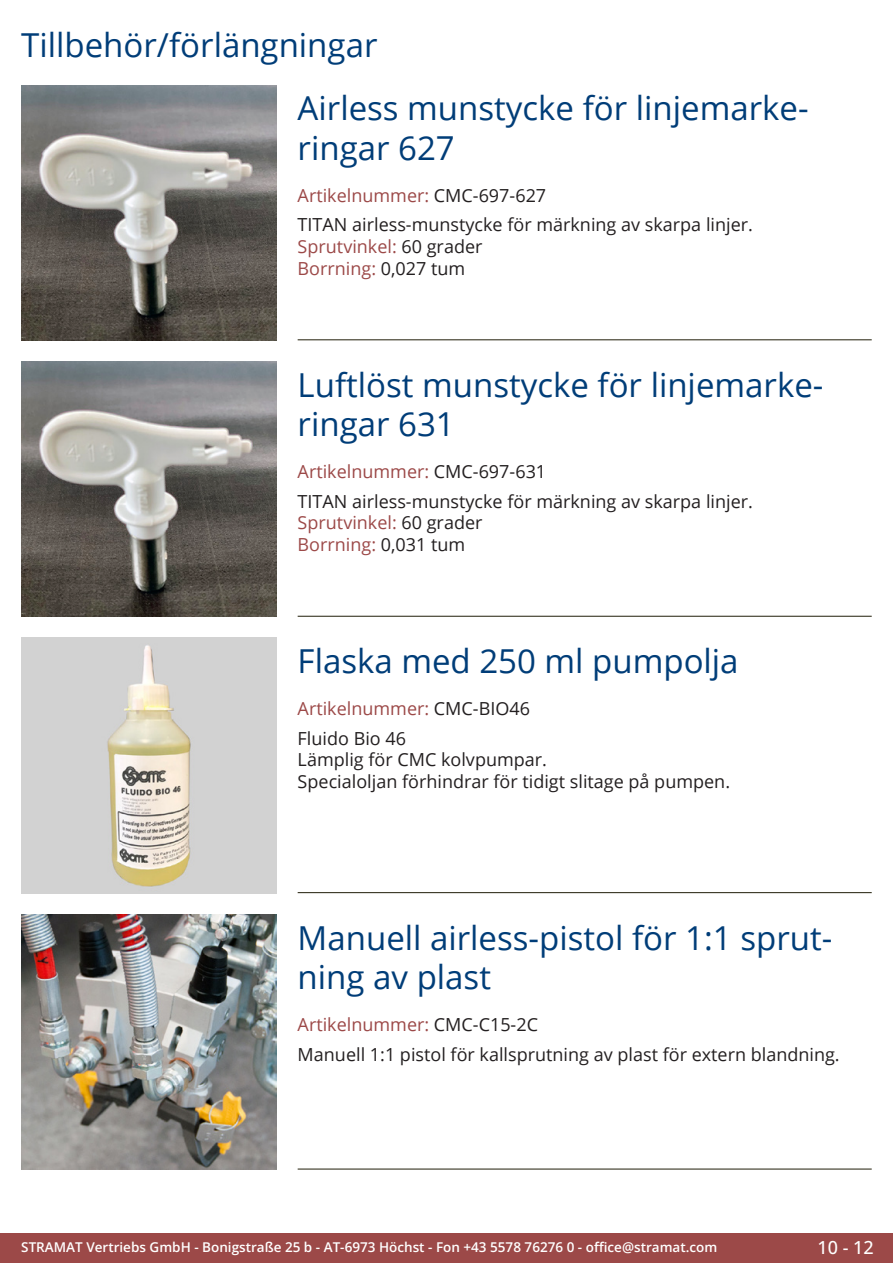
<style>
.page{position:relative;width:893px;height:1263px;background:#fff}
.page>*{position:absolute;margin:0;border:0;box-sizing:border-box;transform-origin:0 0}
.Produkttitel{font:33px/39.6px "Open Sans";color:#003d78}
.RastTitel{font:33px "Open Sans";color:#003d78}
.Beschreibung_Text{font:18px/21.6px "Open Sans";color:#231f20}
.TechDaten_Überschrif{font:18px "Open Sans";color:#9c4948}
.t1{font:500 18px "Open Sans";color:#fff}
.t2{font:600 13.5px "Open Sans";color:#fff}
.s1{color:#231f20}
.s2{color:#9c4948}
</style>
<div class="page">
<div style="left:0;top:1233px;width:893px;height:30px;background:#9c4948"></div>
<hr style="left:298px;top:340px;width:574px;height:1px;background:#201d08">
<hr style="left:298px;top:616px;width:574px;height:1px;background:#201d08">
<hr style="left:298px;top:892px;width:574px;height:1px;background:#201d08">
<hr style="left:298px;top:1169px;width:574px;height:1px;background:#201d08">
<img style="left:21px;top:85px;width:255px;height:255px">
<img style="left:21px;top:361px;width:255px;height:256px">
<img style="left:21px;top:638px;width:255px;height:255px">
<img style="left:21px;top:914px;width:255px;height:255px">
<p class="RastTitel" style="left:21px;top:22px;width:358px">Tillbehör/förlängningar</p>
<p class="Produkttitel" style="left:298px;top:88px;width:510px">Airless munstycke för linjemarke&shy;ringar 627</p>
<p class="TechDaten_Überschrif" style="left:298px;top:183px;width:250px">Artikelnummer: <span class="s1">CMC-697-627</span></p>
<p class="Beschreibung_Text" style="left:298px;top:214px;width:457px">TITAN airless-munstycke för märkning av skarpa linjer.<br><span class="s2">Sprutvinkel:</span> 60 grader<br><span class="s2">Borrning:</span> 0,027 tum</p>
<p class="Produkttitel" style="left:298px;top:364px;width:525px">Luftlöst munstycke för linjemarke&shy;ringar 631</p>
<p class="TechDaten_Überschrif" style="left:298px;top:459px;width:250px">Artikelnummer: <span class="s1">CMC-697-631</span></p>
<p class="Beschreibung_Text" style="left:298px;top:490px;width:457px">TITAN airless-munstycke för märkning av skarpa linjer.<br><span class="s2">Sprutvinkel:</span> 60 grader<br><span class="s2">Borrning:</span> 0,031 tum</p>
<p class="Produkttitel" style="left:298px;top:640px;width:442px">Flaska med 250 ml pumpolja</p>
<p class="TechDaten_Überschrif" style="left:298px;top:696px;width:234px">Artikelnummer: <span class="s1">CMC-BIO46</span></p>
<p class="Beschreibung_Text" style="left:298px;top:727px;width:434px">Fluido Bio 46<br>Lämplig för CMC kolvpumpar.<br>Specialoljan förhindrar för tidigt slitage på pumpen.</p>
<p class="Produkttitel" style="left:298px;top:917px;width:533px">Manuell airless-pistol för 1:1 sprut&shy;ning av plast</p>
<p class="TechDaten_Überschrif" style="left:298px;top:1012px;width:242px">Artikelnummer: <span class="s1">CMC-C15-2C</span></p>
<p class="Beschreibung_Text" style="left:298px;top:1043px;width:544px">Manuell 1:1 pistol för kallsprutning av plast för extern blandning.</p>
<p class="t2" style="left:21px;top:1238px;width:698px">STRAMAT Vertriebs GmbH - Bonigstraße 25 b - AT-6973 Höchst - Fon +43 5578 76276 0 - office@stramat.com</p>
<p class="t1" style="left:817px;top:1234px;width:58px">10 - 12</p>
</div>
